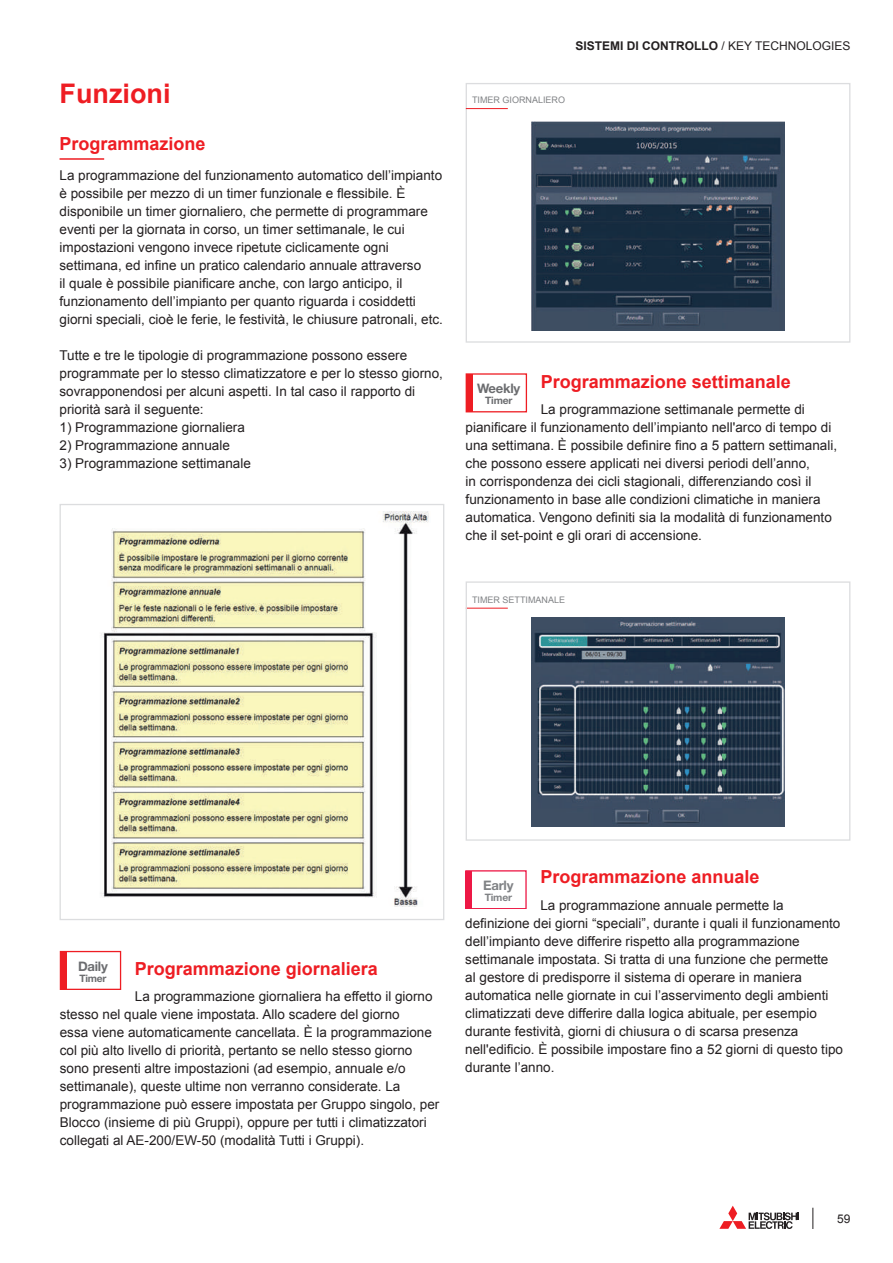
<style>
.page{position:relative;width:893px;height:1263px;background:#fff}
.page>*{position:absolute;margin:0;border:0;box-sizing:border-box;transform-origin:0 0}
.t1{font:700 27px "Arial";color:#ee1d23}
.t2{font:700 18px "Arial";color:#ee1d23}
.t3{font:13.5px/18px "Arial";color:#231f20}
.t4{font:700 13.05px "Helvetica Neue";letter-spacing:-.02em;color:#6c6d70}
.t5{font:700 13.05px "Helvetica Neue";letter-spacing:-.02em;color:#808285}
.t6{font:700 12px "Arial";color:#231f20}
.t7{font:12px "Arial";color:#231f20}
.t8{font:700 10.2px "Helvetica Neue";letter-spacing:-.02em;color:#6c6d70}
.t9{font:700 10.2px "Helvetica Neue";letter-spacing:-.02em;color:#808285}
.t10{font:9px "Arial";color:#808285}
.s1{font-weight:400}
</style>
<div class="page">
<svg style="left:719px;top:1206px;width:80px;height:23px"></svg>
<svg style="left:812px;top:1208px;width:1px;height:21px"></svg>
<hr style="left:60px;top:158px;width:44px;height:2px;background:#ee1d23">
<div style="left:60px;top:952px;width:7px;height:37px;background:#ee1d23"></div>
<div style="left:60px;top:951px;width:61px;height:39px;border:1px solid #ee1d23"></div>
<img style="left:100px;top:511px;width:329px;height:396px">
<div style="left:466px;top:374px;width:7px;height:37px;background:#ee1d23"></div>
<div style="left:466px;top:373px;width:61px;height:39px;border:1px solid #ee1d23"></div>
<div style="left:466px;top:83px;width:384px;height:260px;border:1px solid #dcdddf"></div>
<img style="left:532px;top:121px;width:252px;height:210px">
<div style="left:466px;top:871px;width:6px;height:37px;background:#ed1845"></div>
<div style="left:465px;top:870px;width:62px;height:39px;border:1px solid #ed1845"></div>
<hr style="left:466px;top:108px;width:42px;height:1px;background:#ee1d23">
<hr style="left:466px;top:608px;width:42px;height:1px;background:#ee1d23">
<div style="left:466px;top:581px;width:384px;height:260px;border:1px solid #dcdddf"></div>
<img style="left:532px;top:618px;width:252px;height:209px">
<h1 class="t1" style="left:60px;top:75px;width:112px">Funzioni</h1>
<h2 class="t2" style="left:60px;top:132px;width:148px">Programmazione</h2>
<p class="t3" style="left:60px;top:167px;width:385px">La programmazione del funzionamento automatico dell’impianto è possibile per mezzo di un timer funzionale e flessibile. È disponibile un timer giornaliero, che permette di programmare eventi per la giornata in corso, un timer settimanale, le cui impostazioni vengono invece ripetute ciclicamente ogni settimana, ed infine un pratico calendario annuale attraverso<br>il quale è possibile pianificare anche, con largo anticipo, il funzionamento dell’impianto per quanto riguarda i cosiddetti giorni speciali, cioè le ferie, le festività, le chiusure patronali, etc.</p>
<p class="t3" style="left:60px;top:347px;width:385px">Tutte e tre le tipologie di programmazione possono essere programmate per lo stesso climatizzatore e per lo stesso giorno, sovrapponendosi per alcuni aspetti. In tal caso il rapporto di priorità sarà il seguente:</p>
<p class="t3" style="left:60px;top:419px;width:187px">1) Programmazione giornaliera</p>
<p class="t3" style="left:60px;top:437px;width:172px">2) Programmazione annuale</p>
<p class="t3" style="left:60px;top:455px;width:193px">3) Programmazione settimanale</p>
<p class="t6" style="left:575px;top:37px;width:276px">SISTEMI DI CONTROLLO <span class="s1">/ KEY TECHNOLOGIES</span></p>
<p class="t10" style="left:472px;top:94px;width:95px">TIMER GIORNALIERO</p>
<h2 class="t2" style="left:541px;top:369px;width:252px">Programmazione settimanale</h2>
<p class="t3" style="left:466px;top:400px;width:373px;text-indent:75px">La programmazione settimanale permette di pianificare il funzionamento dell’impianto nell'arco di tempo di una settimana. È possibile definire fino a 5 pattern settimanali, che possono essere applicati nei diversi periodi dell’anno,<br>in corrispondenza dei cicli stagionali, differenziando così il funzionamento in base alle condizioni climatiche in maniera automatica. Vengono definiti sia la modalità di funzionamento che il set-point e gli orari di accensione.</p>
<p class="t4" style="left:477px;top:379px;width:45px">Weekly</p>
<p class="t8" style="left:485px;top:392px;width:29px">Timer</p>
<p class="t10" style="left:472px;top:594px;width:95px">TIMER SETTIMANALE</p>
<p class="t4" style="left:78px;top:956px;width:31px">Daily</p>
<p class="t8" style="left:79px;top:970px;width:29px">Timer</p>
<h2 class="t2" style="left:135px;top:956px;width:245px">Programmazione giornaliera</h2>
<p class="t3" style="left:60px;top:988px;width:381px;text-indent:75px">La programmazione giornaliera ha effetto il giorno stesso nel quale viene impostata. Allo scadere del giorno<br>essa viene automaticamente cancellata. È la programmazione col più alto livello di priorità, pertanto se nello stesso giorno sono presenti altre impostazioni (ad esempio, annuale e/o settimanale), queste ultime non verranno considerate. La programmazione può essere impostata per Gruppo singolo, per Blocco (insieme di più Gruppi), oppure per tutti i climatizzatori collegati al AE-200/EW-50 (modalità Tutti i Gruppi).</p>
<h2 class="t2" style="left:540px;top:865px;width:221px">Programmazione annuale</h2>
<p class="t3" style="left:465px;top:896px;width:379px;text-indent:75px">La programmazione annuale permette la definizione dei giorni “speciali”, durante i quali il funzionamento dell’impianto deve differire rispetto alla programmazione settimanale impostata. Si tratta di una funzione che permette<br>al gestore di predisporre il sistema di operare in maniera automatica nelle giornate in cui l’asservimento degli ambienti climatizzati deve differire dalla logica abituale, per esempio durante festività, giorni di chiusura o di scarsa presenza nell'edificio. È possibile impostare fino a 52 giorni di questo tipo durante l’anno.</p>
<p class="t5" style="left:483px;top:875px;width:32px">Early</p>
<p class="t9" style="left:485px;top:889px;width:29px">Timer</p>
<p class="t7" style="left:837px;top:1211px;width:15px">59</p>
</div>
